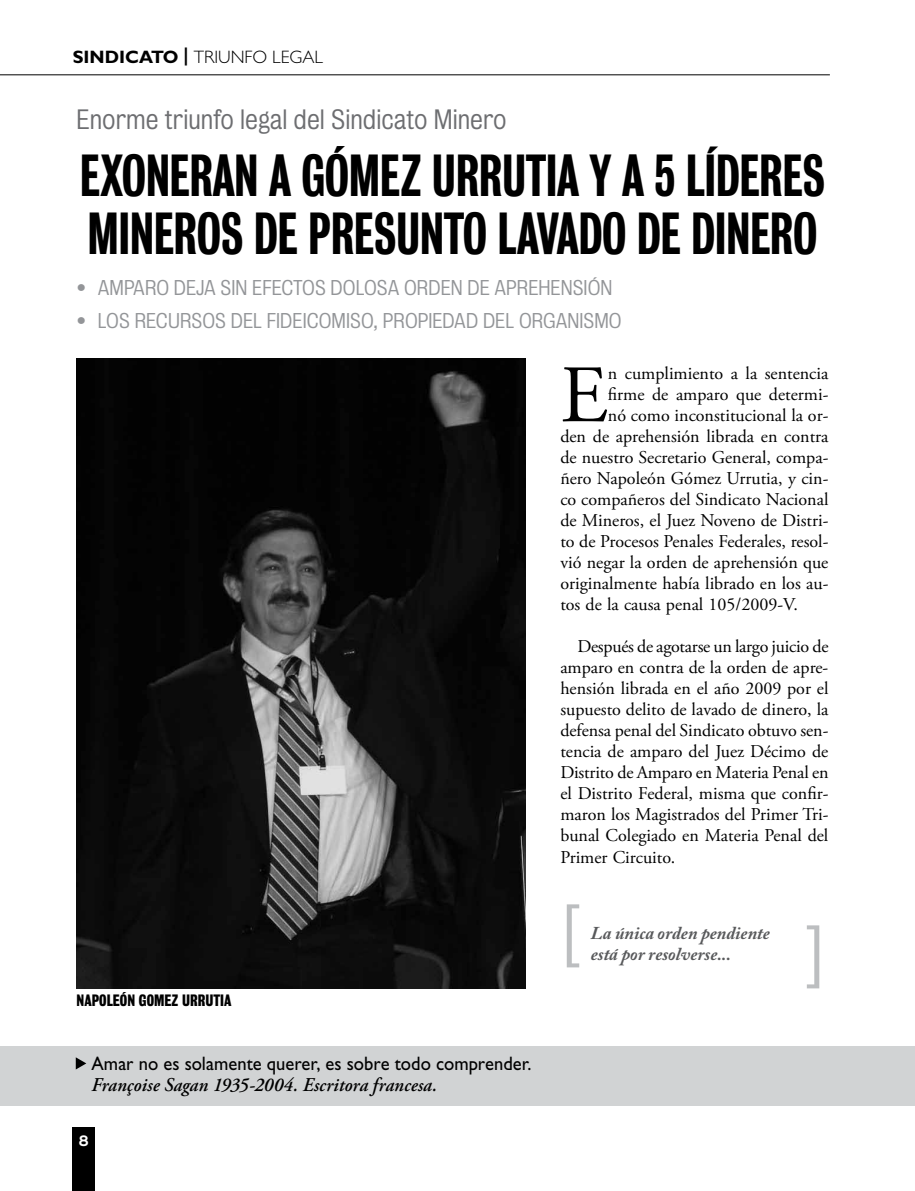
<style>
.page{position:relative;width:915px;height:1191px;background:#fff}
.page>*{position:absolute;margin:0;border:0;box-sizing:border-box;transform-origin:0 0}
.t1{font:81.3px "Adobe Garamond Pro";color:#000}
.t2{font:54px "Bureau Grotesque Three Five";letter-spacing:-.01em;color:#000;scale:.9 1}
.t3{font:25.5px "Bureau Grotesque Five One";color:#6d6e71}
.t4{font:19.5px "Bureau Grotesque Five One";letter-spacing:.1em;color:#939598}
.t5{font:19.5px "Gill Sans Std";color:#000;scale:.95 1}
.t6{font:italic 600 19.5px "Adobe Garamond Pro";letter-spacing:.005em;color:#000;scale:.95 1}
.t7{font:18px/21px "Adobe Garamond Pro";color:#000;text-align:justify}
.t8{font:italic 700 18px/21px "Adobe Caslon Pro";color:#58595b}
.t9{font:300 18px "Gill Sans Std";color:#000}
.t10{font:15px "Bureau Grotesque Three Seven";color:#000}
.t11{font:700 15px "Interstate";color:#fff}
.s1{font-weight:700}
</style>
<div class="page">
<div style="left:72px;top:1127px;width:23px;height:64px;background:#000"></div>
<hr style="left:0;top:74px;width:829px;height:1px;background:#000">
<div style="left:0;top:1045px;width:914px;height:60px;background:#d1d3d4"></div>
<svg style="left:76px;top:1057px;width:10px;height:12px"></svg>
<hr style="left:914px;top:1045px;width:1px;height:60px;background:#d1d3d4">
<img style="left:77px;top:358px;width:448px;height:630px">
<svg style="left:566px;top:904px;width:13px;height:63px"></svg>
<svg style="left:807px;top:925px;width:12px;height:63px"></svg>
<p class="t9" style="left:73px;top:46px;width:252px"><span class="s1">SIN DICATO |</span> TRIUNFO LEGAL</p>
<h3 class="t3" style="left:77px;top:105px;width:431px">ENORME TRIUNFO LEGAL DEL SINDICATO MINERO</h3>
<h2 class="t2" style="left:80px;top:144px;width:73px">EXONERAN</h2>
<h2 class="t2" style="left:269px;top:144px;width:231px">A GÓMEZ URRUTIA</h2>
<h2 class="t2" style="left:589px;top:144px;width:191px">Y A 5 LÍDERES</h2>
<h2 class="t2" style="left:87px;top:203px;width:26px">MINEROS</h2>
<h2 class="t2" style="left:254px;top:203px;width:86px">DE PRESUNTO</h2>
<h2 class="t2" style="left:497px;top:203px;width:265px">LAVADO DE DINERO</h2>
<p class="t4" style="left:77px;top:277px;width:46px">• AMPAR</p>
<p class="t4" style="left:156px;top:277px;width:41px">O DEJA</p>
<p class="t4" style="left:220px;top:277px;width:43px">SIN EFECT</p>
<p class="t4" style="left:302px;top:277px;width:204px">OS DOLOSA ORDEN DE APREHENSI</p>
<p class="t4" style="left:587px;top:277px;width:24px">ÓN</p>
<p class="t4" style="left:77px;top:310px;width:70px">• LOS RECURS</p>
<p class="t4" style="left:202px;top:310px;width:329px">OS DEL FIDEICOMISO, PROPIEDAD DEL ORGANISM</p>
<p class="t4" style="left:608px;top:310px;width:14px">O</p>
<h1 class="t1" style="left:560px;top:346px;width:49px">E</h1>
<p class="t7" style="left:607px;top:363px;width:222px">n cumplimiento a la sentencia</p>
<p class="t7" style="left:607px;top:384px;width:222px">firme de amparo que determi-</p>
<p class="t7" style="left:607px;top:405px;width:222px">nó como inconstitucional la or-</p>
<p class="t7" style="left:560px;top:426px;width:269px">den de aprehensión librada en contra</p>
<p class="t7" style="left:560px;top:447px;width:269px">de nuestro Secretario General, compa-</p>
<p class="t7" style="left:560px;top:469px;width:269px">ñero Napoleón Gómez Urrutia, y cin-</p>
<p class="t7" style="left:560px;top:490px;width:269px">co compañeros del Sindicato Nacional</p>
<p class="t7" style="left:560px;top:511px;width:269px">de Mineros, el Juez Noveno de Distri-</p>
<p class="t7" style="left:560px;top:532px;width:269px">to de Procesos Penales Federales, resol-</p>
<p class="t7" style="left:560px;top:553px;width:269px">vió negar la orden de aprehensión que</p>
<p class="t7" style="left:560px;top:574px;width:269px">originalmente había librado en los au-</p>
<p class="t7" style="left:560px;top:595px;width:239px">tos de la causa penal 105/2009-V.</p>
<p class="t7" style="left:560px;top:637px;width:269px;text-indent:17px">Después de agotarse un largo juicio de amparo en contra de la orden de apre&shy;hensión librada en el año 2009 por el supuesto delito de lavado de dinero, la defensa penal del Sindicato obtuvo sen&shy;tencia de amparo del Juez Décimo de Distrito de Amparo en Materia Penal en el Distrito Federal, misma que confir&shy;maron los Magistrados del Primer Tri&shy;bunal Colegiado en Materia Penal del Primer Circuito.</p>
<p class="t10" style="left:77px;top:992px;width:156px">NAPOLEÓN GOMEZ URRUTIA</p>
<p class="t5" style="left:91px;top:1052px;width:464px">Amar no es solamente querer, es sobre todo comprender.</p>
<p class="t6" style="left:91px;top:1074px;width:365px">Françoise Sagan 1935-2004. Escritora francesa.</p>
<p class="t11" style="left:78px;top:1132px;width:12px">8</p>
<p class="t8" style="left:590px;top:922px;width:180px">La única orden pendiente está por resolverse...</p>
</div>
